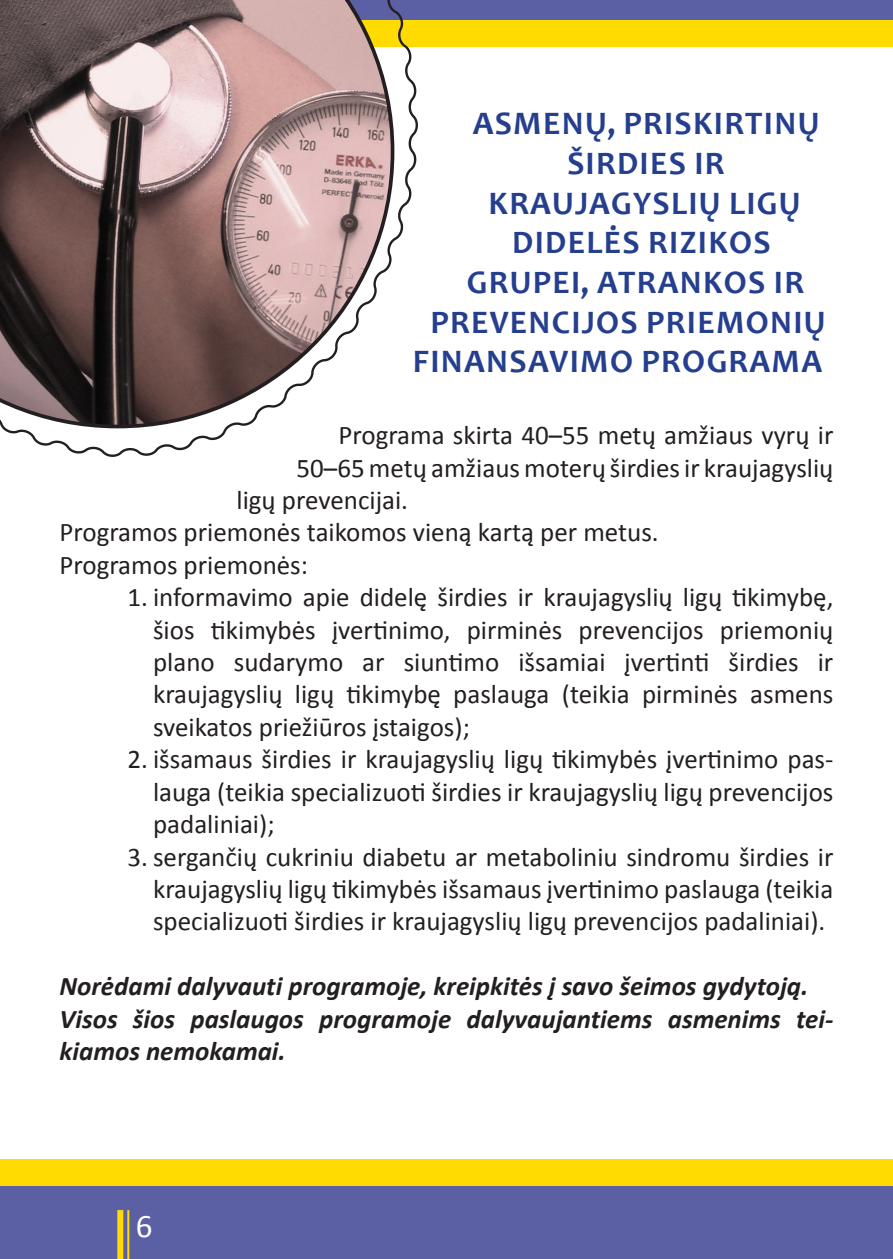
<style>
.page{position:relative;width:893px;height:1259px;background:#fff}
.page>*{position:absolute;margin:0;border:0;box-sizing:border-box;transform-origin:0 0}
.t1{font:700 33px/39.6px "Candara";letter-spacing:.04em;color:#253f8e;text-align:center}
.t2{font:33px "Calibri";color:#fff}
.List_Paragraph{font:27px/32.4px "Calibri";color:#231f20;text-align:justify}
.t3{font:italic 700 27px/32.4px "Calibri";color:#231f20}
</style>
<div class="page">
<div style="left:0;top:1159px;width:893px;height:100px;background:#ffdb01"></div>
<div style="left:0;top:0;width:893px;height:47px;background:#ffdb01"></div>
<div style="left:0;top:1186px;width:893px;height:73px;background:#5b5fa4"></div>
<div style="left:0;top:0;width:893px;height:19px;background:#5b5fa4"></div>
<div style="left:117px;top:1210px;width:6px;height:49px;background:#ffdb01"></div>
<hr style="left:127px;top:1210px;width:2px;height:49px;background:#ffdb01">
<svg style="left:0;top:0;width:421px;height:457px"></svg>
<p class="t1" style="left:467px;top:104px;width:354px">ASMENŲ, PRISKIRTINŲ<br>ŠIRDIES IR<br>KRAUJAGYSLIŲ LIGŲ<br>DIDELĖS RIZIKOS<br>GRUPEI, ATRANKOS IR</p>
<p class="t1" style="left:413px;top:302px;width:414px">PREVENCIJOS PRIEMONIŲ<br>FINANSAVIMO PROGRAMA</p>
<p class="List_Paragraph" style="left:339px;top:418px;width:496px">Programa skirta 40–55 metų amžiaus vyrų ir</p>
<p class="List_Paragraph" style="left:297px;top:450px;width:538px">50–65 metų amžiaus moterų širdies ir kraujagyslių</p>
<p class="List_Paragraph" style="left:237px;top:482px;width:173px">ligų prevencijai.</p>
<p class="List_Paragraph" style="left:60px;top:515px;width:601px">Programos priemonės taikomos vieną kartą per metus.</p>
<p class="List_Paragraph" style="left:60px;top:547px;width:250px">Programos priemonės:</p>
<p class="List_Paragraph" style="left:153px;top:580px;width:682px;text-indent:-26px">1. informavimo apie didelę širdies ir kraujagyslių ligų tikimybę, šios tikimybės įvertinimo, pirminės prevencijos priemonių plano sudarymo ar siuntimo išsamiai įvertinti širdies ir kraujagyslių ligų tikimybę paslauga (teikia pirminės asmens sveikatos priežiūros įstaigos);</p>
<p class="List_Paragraph" style="left:153px;top:742px;width:682px;text-indent:-26px">2. išsamaus širdies ir kraujagyslių ligų tikimybės įvertinimo pas&shy;lauga (teikia specializuoti širdies ir kraujagyslių ligų prevencijos padaliniai);</p>
<p class="List_Paragraph" style="left:153px;top:839px;width:682px;text-indent:-26px">3. sergančių cukriniu diabetu ar metaboliniu sindromu širdies ir kraujagyslių ligų tikimybės išsamaus įvertinimo paslauga (teikia specializuoti širdies ir kraujagyslių ligų prevencijos padaliniai).</p>
<p class="t3" style="left:60px;top:968px;width:750px">Norėdami dalyvauti programoje, kreipkitės į savo šeimos gydytoją.</p>
<p class="t3" style="left:60px;top:1001px;width:775px">Visos šios paslaugos programoje dalyvaujantiems asmenims tei&shy;kiamos nemokamai.</p>
<p class="t2" style="left:136px;top:1205px;width:18px">6</p>
</div>
